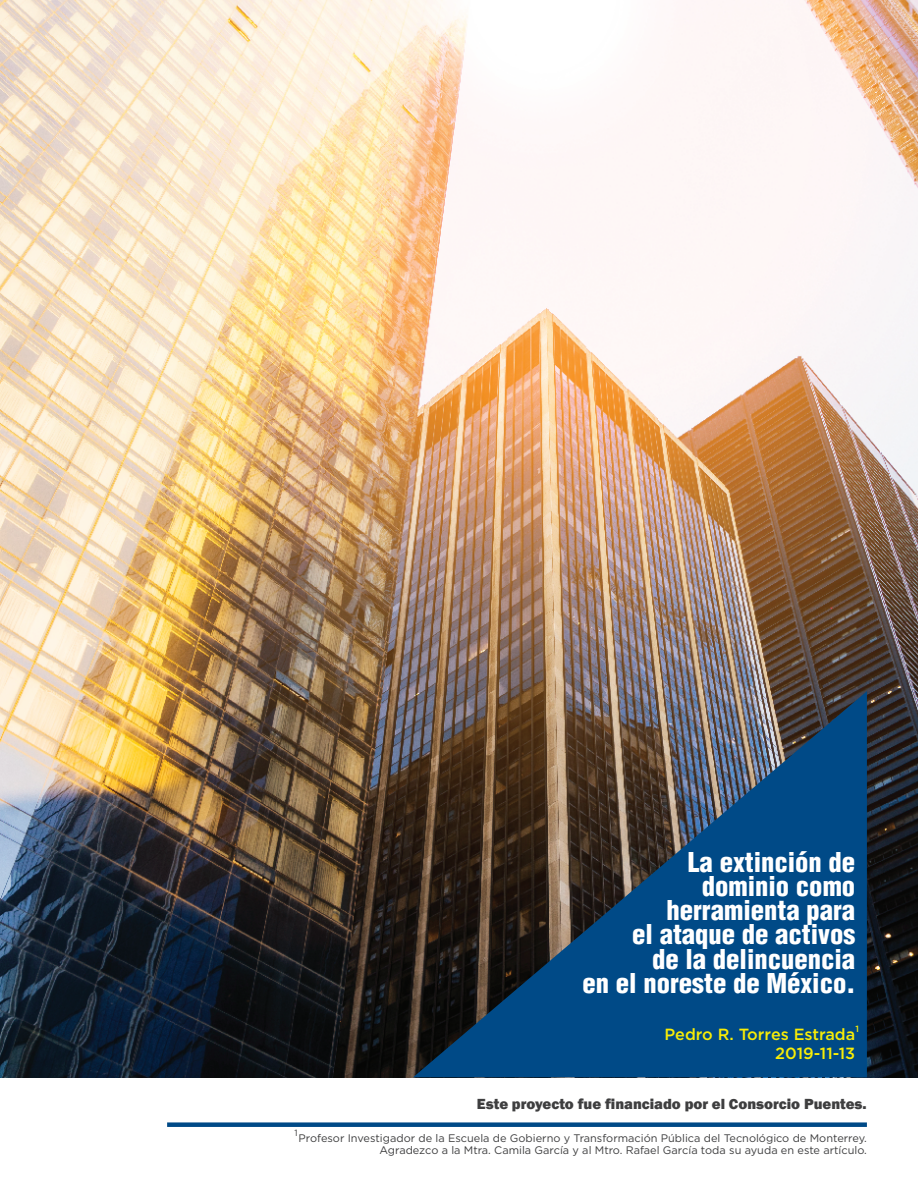
<style>
.page{position:relative;width:918px;height:1188px;background:#fff}
.page>*{position:absolute;margin:0;border:0;box-sizing:border-box;transform-origin:0 0}
.t1{font:900 condensed 26.7px/24.2px "Helvetica LT Std";color:#fff;text-align:right}
.t2{font:500 16.2px/19px "Gotham";color:#f8ed06;text-align:right}
.t3{font:800 15px "Franklin Gothic";color:#3e3e3f}
.t4{font:10.95px/12.3px "Gotham";color:#3e3e3f;text-align:right}
.t5{font:500 9px "Gotham";color:#f8ed06}
.t6{font:9px "Gotham";color:#3e3e3f}
</style>
<div class="page">
<img style="left:0;top:0;width:918px;height:1077px">
<svg style="left:413px;top:691px;width:454px;height:386px;background:#284660"></svg>
<div style="left:167px;top:1122px;width:700px;height:5px;background:#004a87"></div>
<h1 class="t1" style="left:583px;top:850px;width:274px">La extinción de<br>dominio como herramienta para<br>el ataque de activos<br>de la delincuencia<br>en el noreste de México.</h1>
<h2 class="t2" style="left:665px;top:1025px;width:192px">Pedro R. Torres Estrada<br>2019-11-13</h2>
<h3 class="t3" style="left:477px;top:1094px;width:391px">Este proyecto fue financiado por el Consorcio Puentes.</h3>
<p class="t4" style="left:299px;top:1131px;width:570px">Profesor Investigador de la Escuela de Gobierno y Transformación Pública del Tecnológico de Monterrey.<br>Agradezco a la Mtra. Camila García y al Mtro. Rafael García toda su ayuda en este artículo.</p>
<p class="t5" style="left:855px;top:1023px;width:5px">1</p>
<p class="t6" style="left:294px;top:1127px;width:5px">1</p>
</div>
